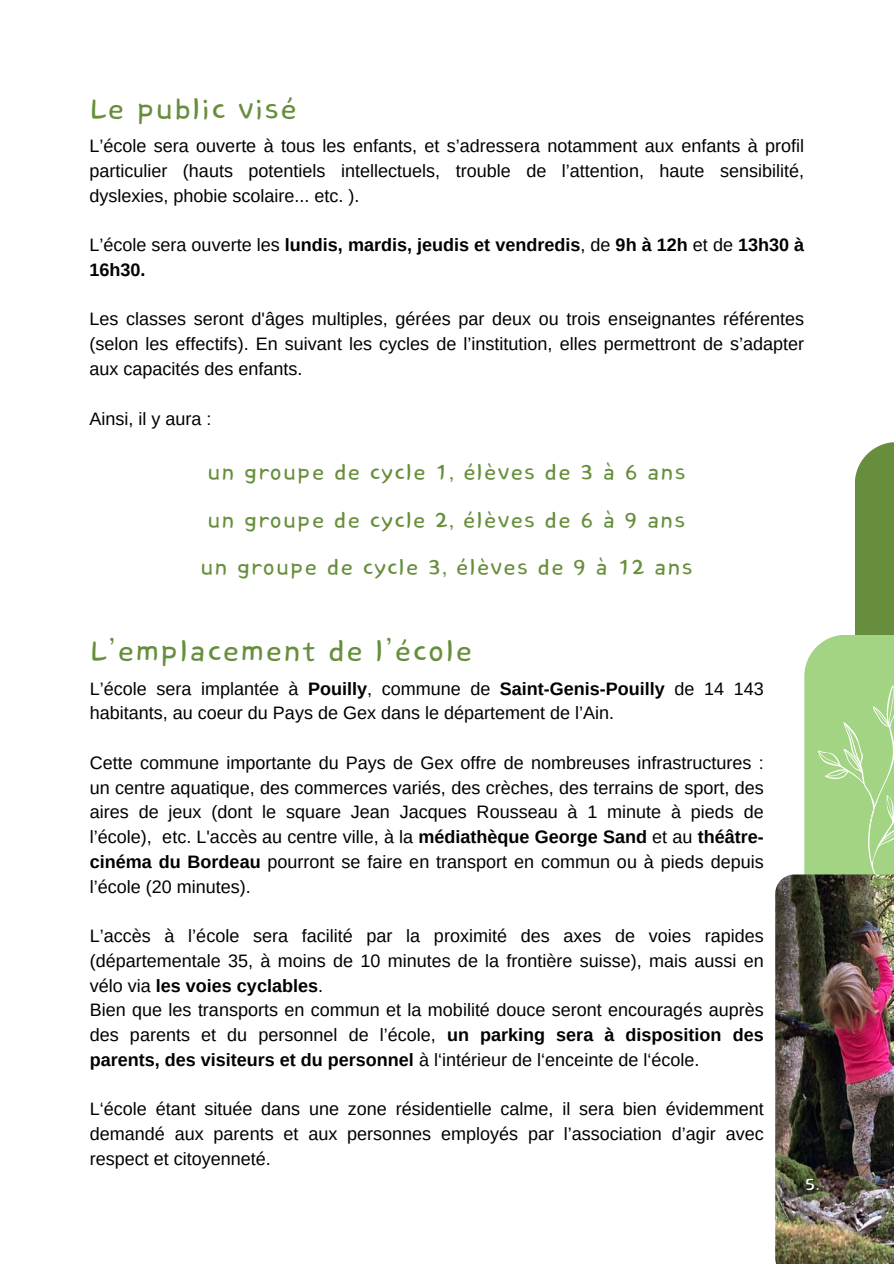
<style>
.page{position:relative;width:894px;height:1264px;background:#fff}
.page>*{position:absolute;margin:0;border:0;box-sizing:border-box;transform-origin:0 0}
.t1{font:36px "Core Bandi Face";color:#678e3c}
.t2{font:27.15px/47.2px "Core Bandi Face";color:#678e3c}
.t3{font:21px "Core Bandi Face";color:#fff}
.t4{font:18px/24.8px "Arimo";color:#000;text-align:justify}
.t5{font:700 18px/24.8px "Arimo";color:#000}
.s1{font-weight:400}
.s2{font-weight:700}
</style>
<div class="page">
<div style="left:854px;top:442px;width:39px;height:385px;background:#678e3c"></div>
<div style="left:804px;top:634px;width:89px;height:363px;background:#a2d483"></div>
<svg style="left:804px;top:674px;width:89px;height:200px"></svg>
<img style="left:775px;top:874px;width:118px;height:389px">
<p class="t1" style="left:89px;top:90px;width:210px">Le public visé</p>
<p class="t4" style="left:89px;top:133px;width:716px">L’école sera ouverte à tous les enfants, et s’adressera notamment aux enfants à profil particulier (hauts potentiels intellectuels, trouble de l’attention, haute sensibilité, dyslexies, phobie scolaire... etc. ).</p>
<p class="t5" style="left:89px;top:232px;width:716px"><span class="s1">L’école sera ouverte les</span> lundis, mardis, jeudis et vendredis<span class="s1">, de</span> 9h à 12h <span class="s1">et de</span> 13h30 à<br>16h30.</p>
<p class="t4" style="left:89px;top:307px;width:716px">Les classes seront d'âges multiples, gérées par deux ou trois enseignantes référentes (selon les effectifs). En suivant les cycles de l’institution, elles permettront de s’adapter aux capacités des enfants.</p>
<p class="t4" style="left:89px;top:406px;width:123px">Ainsi, il y aura :</p>
<h1 class="t2" style="left:200px;top:450px;width:494px">un groupe de cycle 1, élèves de 3 à 6 ans un groupe de cycle 2, élèves de 6 à 9 ans un groupe de cycle 3, élèves de 9 à 12 ans</h1>
<p class="t1" style="left:90px;top:632px;width:385px">L’emplacement de l’école</p>
<p class="t4" style="left:90px;top:676px;width:675px">L’école sera implantée à <span class="s2">Pouilly</span>, commune de <span class="s2">Saint-Genis-Pouilly</span> de 14 143 habitants, au coeur du Pays de Gex dans le département de l’Ain.</p>
<p class="t4" style="left:90px;top:750px;width:675px">Cette commune importante du Pays de Gex offre de nombreuses infrastructures : un centre aquatique, des commerces variés, des crèches, des terrains de sport, des aires de jeux (dont le square Jean Jacques Rousseau à 1 minute à pieds de l’école), etc. L'accès au centre ville, à la <span class="s2">médiathèque George Sand</span> et au <span class="s2">théâtre&shy;cinéma du Bordeau</span> pourront se faire en transport en commun ou à pieds depuis l’école (20 minutes).</p>
<p class="t4" style="left:90px;top:923px;width:675px">L’accès à l’école sera facilité par la proximité des axes de voies rapides (départementale 35, à moins de 10 minutes de la frontière suisse), mais aussi en vélo via <span class="s2">les voies cyclables</span>.</p>
<p class="t4" style="left:90px;top:997px;width:675px">Bien que les transports en commun et la mobilité douce seront encouragés auprès des parents et du personnel de l’école, <span class="s2">un parking sera à disposition des parents, des visiteurs et du personnel</span> à l‘intérieur de l‘enceinte de l‘école.</p>
<p class="t4" style="left:90px;top:1096px;width:675px">L‘école étant située dans une zone résidentielle calme, il sera bien évidemment demandé aux parents et aux personnes employés par l’association d’agir avec respect et citoyenneté.</p>
<p class="t3" style="left:804px;top:1173px;width:17px">5.</p>
</div>
